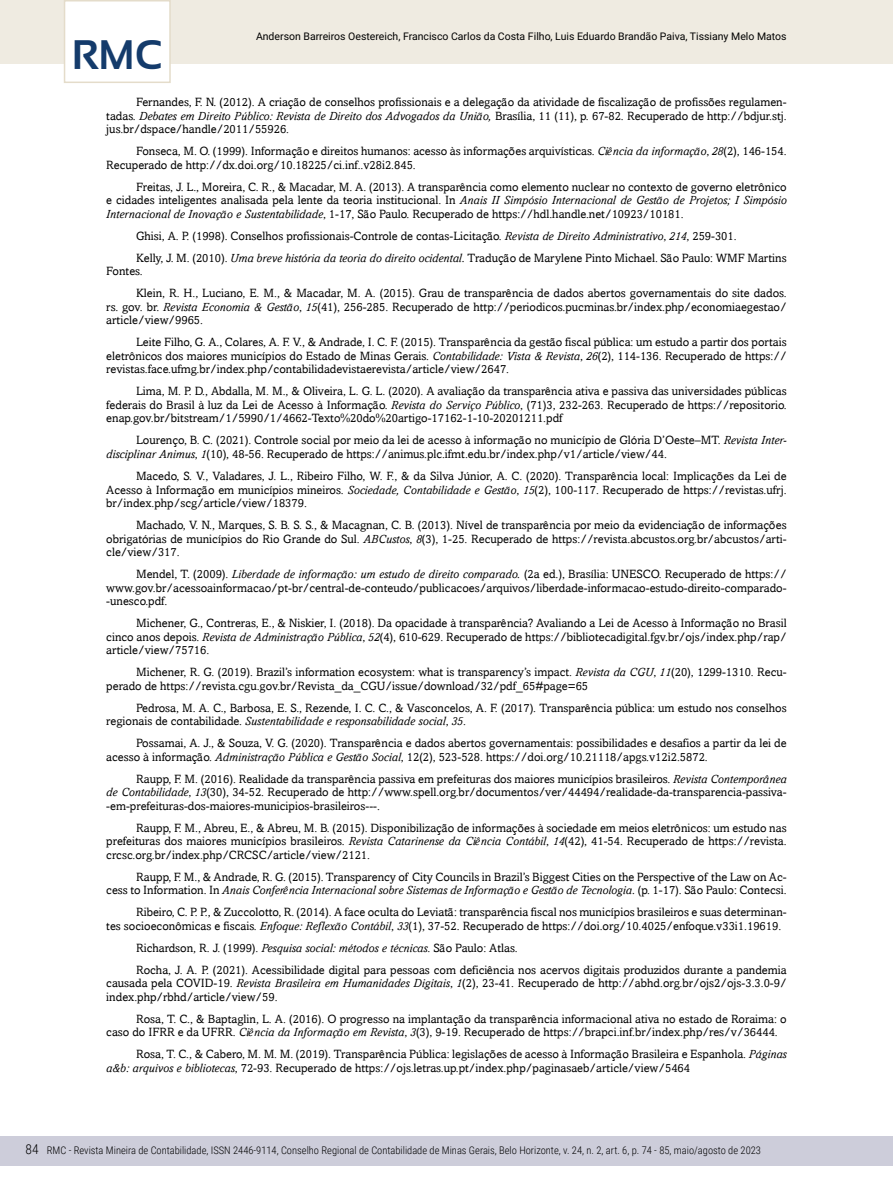
<style>
.page{position:relative;width:893px;height:1191px;background:#fff}
.page>*{position:absolute;margin:0;border:0;box-sizing:border-box;transform-origin:0 0}
.t1{font:700 41.25px "Sansation";color:#143b6b}
.t2{font:12px/13.5px "Amasis";color:#000}
.t3{font:300 10.5px "Roboto Condensed";color:#000}
.t4{font:10.5px "Roboto";color:#000}
.s1{font-style:italic}
.s2{font-size:13.5px}
</style>
<div class="page">
<div style="left:0;top:0;width:893px;height:64px;background:#efebe1"></div>
<div style="left:64px;top:0;width:107px;height:83px;background:#fff;border:2px solid #e4dcca"></div>
<div style="left:0;top:1135px;width:893px;height:30px;background:#cdcdda"></div>
<h1 class="t1" style="left:72px;top:32px;width:92px">RMC</h1>
<p class="t4" style="left:256px;top:29px;width:532px">Anderson Barreiros Oestereich, Francisco Carlos da Costa Filho, Luis Eduardo Brandão Paiva, Tissiany Melo Matos</p>
<p class="t2" style="left:106px;top:95px;width:682px;text-align:justify;text-indent:30px">Fernandes, F. N. (2012). A criação de conselhos profissionais e a delegação da atividade de fiscalização de profissões regulamen&shy;tadas. <span class="s1">Debates em Direito Público: Revista de Direito dos Advogados da União,</span> Brasília, 11 (11), p. 67-82. Recuperado de http://bdjur.stj. jus.br/dspace/handle/2011/55926.</p>
<p class="t2" style="left:106px;top:144px;width:682px;text-indent:30px">Fonseca, M. O. (1999). Informação e direitos humanos: acesso às informações arquivísticas. <span class="s1">Ciência da informação</span>, <span class="s1">28</span>(2), 146-154.<br>Recuperado de http://dx.doi.org/10.18225/ci.inf..v28i2.845.</p>
<p class="t2" style="left:106px;top:180px;width:682px;text-align:justify;text-indent:30px">Freitas, J. L., Moreira, C. R., &amp; Macadar, M. A. (2013). A transparência como elemento nuclear no contexto de governo eletrônico e cidades inteligentes analisada pela lente da teoria institucional. In <span class="s1">Anais II Simpósio Internacional de Gestão de Projetos; I Simpósio Internacional de Inovação e Sustentabilidade</span>, 1-17, São Paulo. Recuperado de https://hdl.handle.net/10923/10181.</p>
<p class="t2" style="left:136px;top:225px;width:652px;line-height:22px">Ghisi, A. P. (1998). Conselhos profissionais-Controle de contas-Licitação. <span class="s1">Revista de Direito Administrativo</span>, <span class="s1">214</span>, 259-301.<br>Kelly, J. M. (2010). <span class="s1">Uma breve história da teoria do direito ocidental.</span> Tradução de Marylene Pinto Michael. São Paulo: WMF Martins</p>
<p class="t2" style="left:136px;top:260px;width:652px;line-height:22px;text-indent:-30px">Fontes.<br>Klein, R. H., Luciano, E. M., &amp; Macadar, M. A. (2015). Grau de transparência de dados abertos governamentais do site dados.</p>
<p class="t2" style="left:106px;top:300px;width:682px">rs. gov. br. <span class="s1">Revista Economia &amp; Gestão</span>, <span class="s1">15</span>(41), 256-285. Recuperado de http://periodicos.pucminas.br/index.php/economiaegestao/ article/view/9965.</p>
<p class="t2" style="left:106px;top:335px;width:682px;text-align:justify;text-indent:30px">Leite Filho, G. A., Colares, A. F. V., &amp; Andrade, I. C. F. (2015). Transparência da gestão fiscal pública: um estudo a partir dos portais eletrônicos dos maiores municípios do Estado de Minas Gerais. <span class="s1">Contabilidade: Vista &amp; Revista</span>, <span class="s1">26</span>(2), 114-136. Recuperado de https:// revistas.face.ufmg.br/index.php/contabilidadevistaerevista/article/view/2647.</p>
<p class="t2" style="left:106px;top:384px;width:682px;text-align:justify;text-indent:30px">Lima, M. P. D., Abdalla, M. M., &amp; Oliveira, L. G. L. (2020). A avaliação da transparência ativa e passiva das universidades públicas federais do Brasil à luz da Lei de Acesso à Informação. <span class="s1">Revista do Serviço Público</span>, (71)3, 232-263. Recuperado de https://repositorio. enap.gov.br/bitstream/1/5990/1/4662-Texto%20do%20artigo-17162-1-10-20201211.pdf</p>
<p class="t2" style="left:106px;top:433px;width:682px;text-indent:30px">Lourenço, B. C. (2021). Controle social por meio da lei de acesso à informação no município de Glória D’Oeste–MT. <span class="s1">Revista Inter&shy;disciplinar Animus</span>, <span class="s1">1</span>(10), 48-56. Recuperado de https://animus.plc.ifmt.edu.br/index.php/v1/article/view/44.</p>
<p class="t2" style="left:106px;top:469px;width:682px;text-align:justify;text-indent:30px">Macedo, S. V., Valadares, J. L., Ribeiro Filho, W. F., &amp; da Silva Júnior, A. C. (2020). Transparência local: Implicações da Lei de Acesso à Informação em municípios mineiros. <span class="s1">Sociedade, Contabilidade e Gestão</span>, <span class="s1">15</span>(2), 100-117. Recuperado de https://revistas.ufrj. br/index.php/scg/article/view/18379.</p>
<p class="t2" style="left:106px;top:518px;width:682px;text-align:justify;text-indent:30px">Machado, V. N., Marques, S. B. S. S., &amp; Macagnan, C. B. (2013). Nível de transparência por meio da evidenciação de informações obrigatórias de municípios do Rio Grande do Sul. <span class="s1">ABCustos</span>, <span class="s1">8</span>(3), 1-25. Recuperado de https://revista.abcustos.org.br/abcustos/arti&shy;cle/view/317.</p>
<p class="t2" style="left:106px;top:567px;width:682px;text-align:justify;text-indent:30px">Mendel, T. (2009). <span class="s1">Liberdade de informação: um estudo de direito comparado.</span> (2a ed.), Brasília: UNESCO. Recuperado de https:// www.gov.br/acessoainformacao/pt-br/central-de-conteudo/publicacoes/arquivos/liberdade-informacao-estudo-direito-comparado--unesco.pdf.</p>
<p class="t2" style="left:106px;top:616px;width:682px;text-align:justify;text-indent:30px">Michener, G., Contreras, E., &amp; Niskier, I. (2018). Da opacidade à transparência? Avaliando a Lei de Acesso à Informação no Brasil cinco anos depois. <span class="s1">Revista de Administração Pública</span>, <span class="s1">52</span>(4), 610-629. Recuperado de https://bibliotecadigital.fgv.br/ojs/index.php/rap/ article/view/75716.</p>
<p class="t2" style="left:106px;top:665px;width:682px;text-indent:30px">Michener, R. G. (2019). Brazil’s information ecosystem: what is transparency’s impact. <span class="s1">Revista da CGU</span>, <span class="s1">11</span>(20), 1299-1310. Recu&shy;perado de https://revista.cgu.gov.br/Revista_da_CGU/issue/download/32/pdf_65#page=65</p>
<p class="t2" style="left:106px;top:700px;width:682px;text-indent:30px">Pedrosa, M. A. C., Barbosa, E. S., Rezende, I. C. C., &amp; Vasconcelos, A. F. (2017). Transparência pública: um estudo nos conselhos regionais de contabilidade. <span class="s1">Sustentabilidade e responsabilidade social</span>, <span class="s1">35</span>.</p>
<p class="t2" style="left:106px;top:736px;width:682px;text-indent:30px">Possamai, A. J., &amp; Souza, V. G. (2020). Transparência e dados abertos governamentais: possibilidades e desafios a partir da lei de acesso à informação. <span class="s1">Administração Pública e Gestão Social</span>, 12(2), 523-528. https://doi.org/10.21118/apgs.v12i2.5872.</p>
<p class="t2" style="left:106px;top:771px;width:682px;text-align:justify;text-indent:30px">Raupp, F. M. (2016). Realidade da transparência passiva em prefeituras dos maiores municípios brasileiros. <span class="s1">Revista Contemporânea de Contabilidade</span>, <span class="s1">13</span>(30), 34-52. Recuperado de http://www.spell.org.br/documentos/ver/44494/realidade-da-transparencia-passiva--em-prefeituras-dos-maiores-municipios-brasileiros---.</p>
<p class="t2" style="left:106px;top:820px;width:682px;text-align:justify;text-indent:30px">Raupp, F. M., Abreu, E., &amp; Abreu, M. B. (2015). Disponibilização de informações à sociedade em meios eletrônicos: um estudo nas prefeituras dos maiores municípios brasileiros. <span class="s1">Revista Catarinense da Ciência Contábil</span>, <span class="s1">14</span>(42), 41-54. Recuperado de https://revista. crcsc.org.br/index.php/CRCSC/article/view/2121.</p>
<p class="t2" style="left:106px;top:869px;width:682px;text-align:right">Raupp, F. M., &amp; Andrade, R. G. (2015). Transparency of City Councils in Brazil’s Biggest Cities on the Perspective of the Law on Ac-<br>cess to Information. In <span class="s1">Anais Conferência Internacional sobre Sistemas de Informação e Gestão de Tecnologia.</span> (p. 1-17). São Paulo: Contecsi.</p>
<p class="t2" style="left:106px;top:905px;width:682px;text-indent:30px">Ribeiro, C. P. P., &amp; Zuccolotto, R. (2014). A face oculta do Leviatã: transparência fiscal nos municípios brasileiros e suas determinan&shy;tes socioeconômicas e fiscais. <span class="s1">Enfoque: Reflexão Contábil</span>, <span class="s1">33</span>(1), 37-52. Recuperado de https://doi.org/10.4025/enfoque.v33i1.19619.</p>
<p class="t2" style="left:136px;top:936px;width:652px;line-height:22px">Richardson, R. J. (1999). <span class="s1">Pesquisa social: métodos e técnicas</span>. São Paulo: Atlas.<br>Rocha, J. A. P. (2021). Acessibilidade digital para pessoas com deficiência nos acervos digitais produzidos durante a pandemia</p>
<p class="t2" style="left:106px;top:976px;width:682px">causada pela COVID-19. <span class="s1">Revista Brasileira em Humanidades Digitais</span>, <span class="s1">1</span>(2), 23-41. Recuperado de http://abhd.org.br/ojs2/ojs-3.3.0-9/ index.php/rbhd/article/view/59.</p>
<p class="t2" style="left:106px;top:1011px;width:682px;text-indent:30px">Rosa, T. C., &amp; Baptaglin, L. A. (2016). O progresso na implantação da transparência informacional ativa no estado de Roraima: o caso do IFRR e da UFRR. <span class="s1">Ciência da Informação em Revista</span>, <span class="s1">3</span>(3), 9-19. Recuperado de https://brapci.inf.br/index.php/res/v/36444.</p>
<p class="t2" style="left:106px;top:1047px;width:682px;text-indent:30px">Rosa, T. C., &amp; Cabero, M. M. M. (2019). Transparência Pública: legislações de acesso à Informação Brasileira e Espanhola. <span class="s1">Páginas a&amp;b: arquivos e bibliotecas</span>, 72-93. Recuperado de https://ojs.letras.up.pt/index.php/paginasaeb/article/view/5464</p>
<p class="t3" style="left:26px;top:1143px;width:737px"><span class="s2">84</span> RMC - Revista Mineira de Contabilidade, ISSN 2446-9114, Conselho Regional de Contabilidade de Minas Gerais, Belo Horizonte, v. 24, n. 2, art. 6, p. 74 - 85, maio/agosto de 2023</p>
</div>
